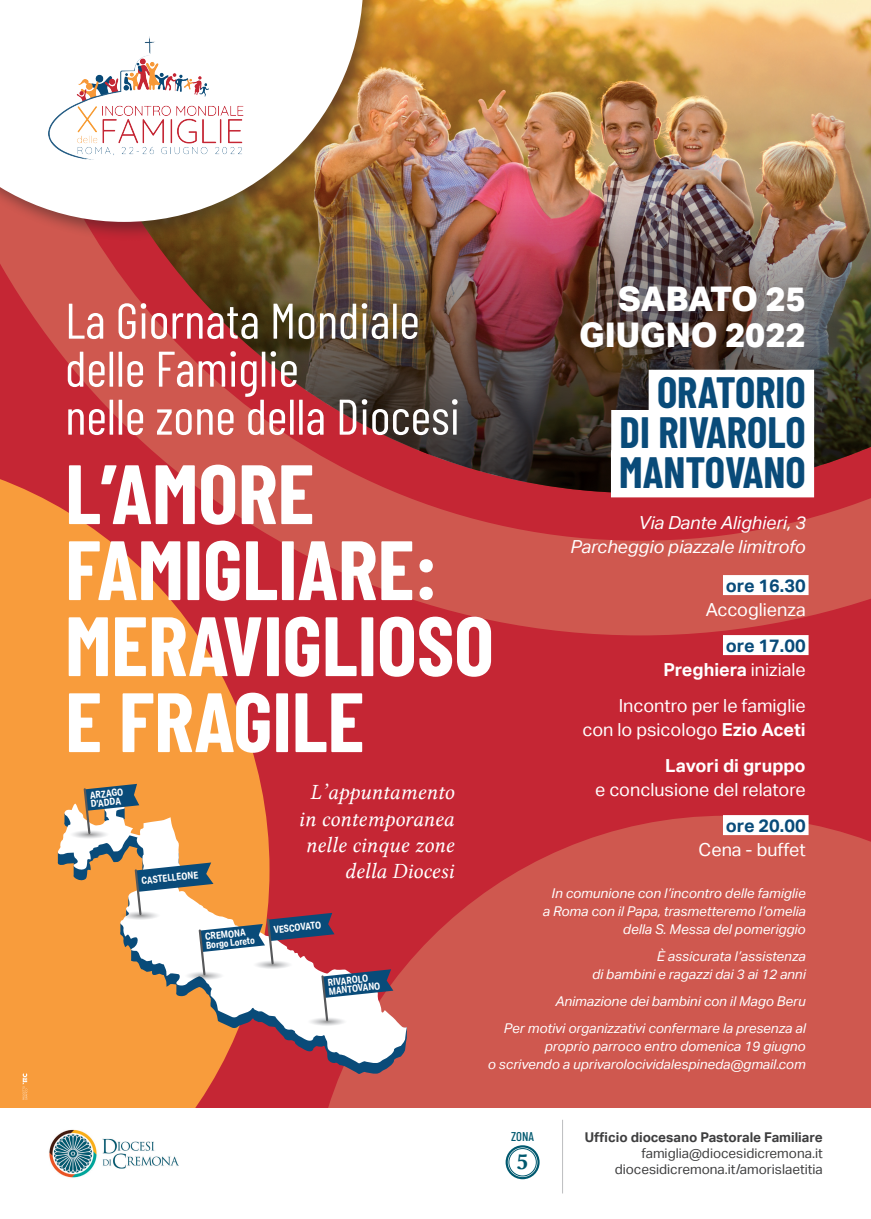
<style>
.page{position:relative;width:871px;height:1219px;background:#fff}
.page>*{position:absolute;margin:0;border:0;box-sizing:border-box;transform-origin:0 0}
.t1{font:700 84px/76px "Barlow Condensed";color:#fff}
.t2{font:50px/48px "Barlow Condensed";color:#fff}
.t3{font:700 42.8px/40.2px "Barlow Condensed";color:#094b79;text-align:justify}
.t4{font:800 34px/36px "Aktiv Grotesk";color:#fff;text-align:right}
.t5{font:24.1px "Lin Libertine B";color:#00596f}
.t6{font:22px/26.4px "Lin Libertine I";color:#fff;text-align:right}
.t7{font:18px/24px "Aktiv Grotesk";color:#fff;text-align:right}
.t8{font:italic 18px/24px "Aktiv Grotesk";color:#fff;text-align:right}
.t9{font:700 18px/24px "Aktiv Grotesk";color:#fff;text-align:right}
.t10{font:700 18px "Aktiv Grotesk";color:#094b79}
.t11{font:italic 13.5px/18px "Aktiv Grotesk";color:#fff;text-align:right}
.t12{font:13.5px/15.6px "Aktiv Grotesk";color:#3e3e3f;text-align:right}
.t13{font:700 13.5px "Aktiv Grotesk";color:#3e3e3f}
.t14{font:500 12.7px "Barlow Condensed";color:#00596f}
.t15{font:700 9.8px/8.7px "Aktiv Grotesk Cd";color:#fff}
.s1{color:#094b79}
.s2{font-weight:400}
.s3{font-weight:700}
</style>
<div class="page">
<div style="left:0;top:0;width:870px;height:1154px;background:#c52634"></div>
<svg style="left:328px;top:816px;width:542px;height:292px;background:#cd524b"></svg>
<img style="left:0;top:0;width:870px;height:635px">
<img style="left:118px;top:183px;width:752px;height:310px">
<div style="left:0;top:0;width:382px;height:241px;background:#231f20;opacity:.45"></div>
<svg style="left:0;top:0;width:363px;height:222px;background:#e4d7ca"></svg>
<img style="left:49px;top:37px;width:226px;height:122px">
<svg style="left:0;top:452px;width:269px;height:656px;fill:#f89c3c"></svg>
<div style="left:648px;top:370px;width:165px;height:47px;background:#fff"></div>
<div style="left:611px;top:410px;width:202px;height:47px;background:#fff"></div>
<div style="left:610px;top:450px;width:203px;height:47px;background:#fff"></div>
<div style="left:722px;top:575px;width:86px;height:20px;background:#fff"></div>
<div style="left:722px;top:635px;width:86px;height:20px;background:#fff"></div>
<div style="left:722px;top:815px;width:86px;height:20px;background:#fff"></div>
<svg style="left:57px;top:1063px;width:349px;height:11px"></svg>
<svg style="left:57px;top:801px;width:349px;height:262px;fill:#f89c3c"></svg>
<svg style="left:69px;top:829px;width:40px;height:10px"></svg>
<svg style="left:82px;top:784px;width:60px;height:64px;background:#a09e95"></svg>
<svg style="left:120px;top:859px;width:286px;height:179px"></svg>
<div style="left:0;top:1108px;width:870px;height:111px;background:#fff"></div>
<img style="left:49px;top:1129px;width:130px;height:49px">
<svg style="left:23px;top:1073px;width:4px;height:27px"></svg>
<svg style="left:505px;top:1145px;width:34px;height:34px"></svg>
<div style="left:508px;top:1148px;width:28px;height:28px;border:1px solid #00596f;border-radius:50%"></div>
<hr style="left:562px;top:1120px;width:1px;height:73px;background:#bcbdc0">
<h3 class="t4" style="left:579px;top:282px;width:228px">SABATO 25<br>GIUGNO 2022</h3>
<h2 class="t2" style="left:65px;top:293px;width:396px">La Giornata Mondiale delle Famiglie<br>nelle zone della Diocesi</h2>
<h3 class="t3" style="left:619px;top:370px;width:188px;text-indent:38px">ORATORIO DI RIVAROLO MANTOVANO</h3>
<h3 class="t8" style="left:570px;top:510px;width:237px">Via Dante Alighieri, 3<br>Parcheggio piazzale limitrofo</h3>
<h3 class="t10" style="left:725px;top:575px;width:81px">ore 16.30</h3>
<h3 class="t7" style="left:705px;top:597px;width:101px">Accoglienza</h3>
<h3 class="t9" style="left:663px;top:633px;width:144px"><span class="s1">ore 17.00<br></span>Preghiera <span class="s2">iniziale</span></h3>
<h3 class="t7" style="left:582px;top:693px;width:225px">Incontro per le famiglie<br>con lo psicologo <span class="s3">Ezio Aceti</span></h3>
<h3 class="t9" style="left:665px;top:753px;width:142px">Lavori di gruppo</h3>
<h3 class="t7" style="left:595px;top:777px;width:212px">e conclusione del relatore</h3>
<h3 class="t10" style="left:725px;top:815px;width:81px">ore 20.00</h3>
<h3 class="t7" style="left:698px;top:837px;width:109px">Cena - buffet</h3>
<p class="t11" style="left:542px;top:884px;width:264px">In comunione con l’incontro delle famiglie a Roma con il Papa, trasmetteremo l’omelia della S. Messa del pomeriggio</p>
<p class="t11" style="left:592px;top:947px;width:215px">È assicurata l’assistenza<br>di bambini e ragazzi dai 3 ai 12 anni</p>
<p class="t11" style="left:503px;top:987px;width:303px;line-height:27px">Animazione dei bambini con il Mago Beru<br>Per motivi organizzativi confermare la presenza al</p>
<p class="t11" style="left:487px;top:1037px;width:319px">proprio parroco entro domenica 19 giugno<br>o scrivendo a uprivarolocividalespineda@gmail.com</p>
<h1 class="t1" style="left:65px;top:451px;width:430px">L’AMORE<br>FAMIGLIARE:<br>MERAVIGLIOSO<br>E FRAGILE</h1>
<h3 class="t6" style="left:298px;top:780px;width:157px">L’appuntamento in contemporanea nelle cinque zone della Diocesi</h3>
<p class="t15" style="left:89px;top:791px;width:35px;rotate:-6deg">ARZAGO<br>D’ADDA</p>
<p class="t15" style="left:141px;top:876px;width:58px;rotate:-6deg">CASTELLEONE</p>
<p class="t15" style="left:273px;top:925px;width:49px;rotate:-6deg">VESCOVATO</p>
<p class="t15" style="left:204px;top:932px;width:50px;rotate:-6deg">CREMONA<br>Borgo Loreto</p>
<p class="t15" style="left:327px;top:978px;width:53px;rotate:-6deg">RIVAROLO<br>MANTOVANO</p>
<p class="t14" style="left:511px;top:1128px;width:24px">ZONA</p>
<h3 class="t5" style="left:516px;top:1145px;width:14px">5</h3>
<p class="t13" style="left:584px;top:1129px;width:239px">Ufficio diocesano Pastorale Familiare</p>
<p class="t12" style="left:614px;top:1146px;width:209px">famiglia@diocesidicremona.it diocesidicremona.it/amorislaetitia</p>
</div>
